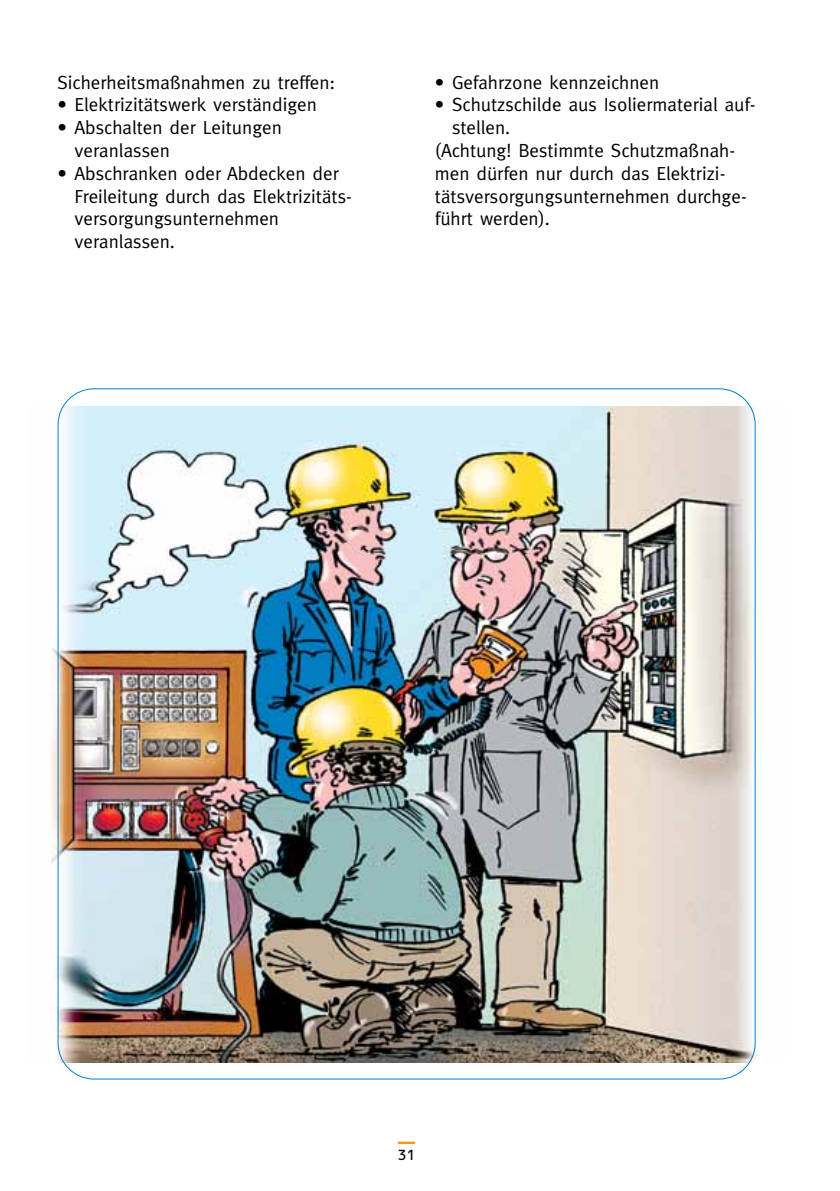
<style>
.page{position:relative;width:840px;height:1191px;background:#fff}
.page>*{position:absolute;margin:0;border:0;box-sizing:border-box;transform-origin:0 0}
.t1{font:23.6px "OCRB Alternate";color:#f7941e}
.t2{font:19px/22.8px "Meta";color:#000}
.t3{font:14px "OCRB Alternate";color:#000}
</style>
<div class="page">
<img style="left:51px;top:388px;width:706px;height:692px">
<p class="t2" style="left:58px;top:70px;width:279px">Sicherheitsmaßnahmen zu treffen:</p>
<p class="t2" style="left:58px;top:93px;width:261px">• Elektrizitätswerk verständigen</p>
<p class="t2" style="left:75px;top:116px;width:209px;text-indent:-17px">• Abschalten der Leitungen veranlassen</p>
<p class="t2" style="left:75px;top:161px;width:279px;text-indent:-17px">• Abschranken oder Abdecken der<br>Freileitung durch das Elektrizitäts&shy;versorgungsunternehmen veranlassen.</p>
<p class="t2" style="left:435px;top:70px;width:226px">• Gefahrzone kennzeichnen</p>
<p class="t2" style="left:435px;top:93px;width:322px">• Schutzschilde aus Isoliermaterial auf-</p>
<p class="t2" style="left:452px;top:116px;width:60px">stellen.</p>
<p class="t2" style="left:435px;top:139px;width:301px">(Achtung! Bestimmte Schutzmaßnah-</p>
<p class="t2" style="left:435px;top:161px;width:292px">men dürfen nur durch das Elektrizi-</p>
<p class="t2" style="left:435px;top:184px;width:313px">tätsversorgungsunternehmen durchge-</p>
<p class="t2" style="left:435px;top:207px;width:116px">führt werden).</p>
<p class="t1" style="left:398px;top:1118px;width:18px">_</p>
<p class="t3" style="left:397px;top:1147px;width:21px">31</p>
</div>
